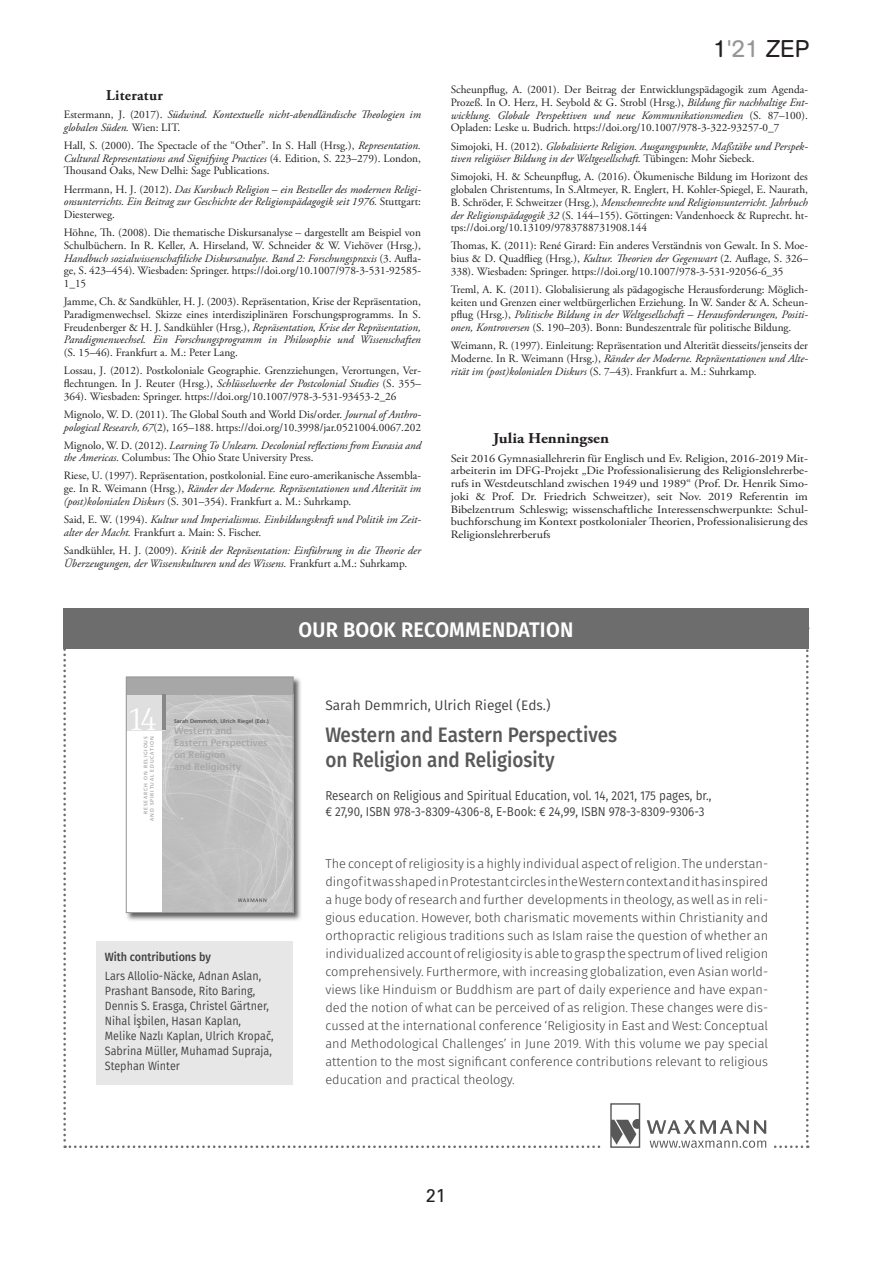
<style>
.page{position:relative;width:893px;height:1263px;background:#fff}
.page>*{position:absolute;margin:0;border:0;box-sizing:border-box;transform-origin:0 0}
.t1{font:33px "Generis Serif Com";color:#fff}
.t2{font:24px "AG Book Rounded";color:#231f20}
.t3{font:600 21.3px "Fira Sans";letter-spacing:.01em;color:#fff;scale:.94 1}
.t4{font:500 21px/25.5px "Fira Sans";color:#585858;scale:.9 1}
.t5{font:18px "Zurich BT";color:#231f20}
.Themen_Zwischenübers{font:700 15px "Adobe Garamond Pro";color:#231f20;scale:1.09 1}
.Themen_Zwischenübers-2{font:700 15px "Adobe Garamond Pro";letter-spacing:.02em;color:#231f20}
.t6{font:13.65px "Fira Sans";color:#404040}
.t7{font:12.9px/15.9px "Fira Sans";color:#404040;scale:.9 1}
.t8{font:300 12.75px/18px "Fira Sans";color:#404040;text-align:justify}
.t9{font:12px/15px "Fira Sans";color:#404040;scale:.9 1}
.t10{font:500 12px "Fira Sans";color:#404040;scale:.9 1}
.Anmerkungen__Literat{font:11.25px/12.8px "Adobe Garamond Pro";color:#231f20;text-align:justify}
.Anmerkungen__Literat-2{font:italic 11.25px/12.8px "Adobe Garamond Pro";color:#231f20}
.Anmerkungen__Literat-3{font:11.25px/12.8px "Adobe Garamond Pro";color:#231f20;text-align:justify;scale:1.09 1}
.t11{font:600 9.9px/11.9px "Praxis Com";color:#a7a7a7}
.t12{font:600 5.7px "Praxis Com";color:#575757}
.t13{font:600 5.25px "Praxis Com";letter-spacing:.155em;color:#a7a7a7}
.s1{font-style:normal}
.s2{font-style:italic}
.s3{color:#939598}
</style>
<div class="page">
<svg style="left:63px;top:649px;width:745px;height:499px"></svg>
<div style="left:63px;top:608px;width:745px;height:41px;background:#6d6d6d"></div>
<img style="left:126px;top:676px;width:176px;height:246px">
<div style="left:126px;top:677px;width:167px;height:235px;background:#fff"></div>
<img style="left:162px;top:694px;width:129px;height:217px">
<div style="left:126px;top:677px;width:39px;height:53px;background:#dfdfdf"></div>
<img style="left:237px;top:897px;width:29px;height:5px">
<div style="left:126px;top:677px;width:167px;height:17px;background:#a7a7a7"></div>
<hr style="left:162px;top:694px;width:4px;height:36px;background:#888">
<hr style="left:270px;top:899px;width:4px;height:13px;background:#c5c5c5">
<div style="left:126px;top:677px;width:167px;height:236px;border:1px solid #959595"></div>
<div style="left:96px;top:941px;width:197px;height:143px;background:#e7e7e7"></div>
<p class="Themen_Zwischenübers-2" style="left:106px;top:87px;width:58px">Literatur</p>
<p class="Anmerkungen__Literat-2" style="left:64px;top:108px;width:359px"><span class="s1">Estermann, J. (2017).</span> Südwind. Kontextuelle nicht-abendländische Theologien im globalen Süden. <span class="s1">Wien: LIT.</span></p>
<p class="Anmerkungen__Literat" style="left:64px;top:139px;width:359px">Hall, S. (2000). The Spectacle of the “Other”. In S. Hall (Hrsg.), <span class="s2">Representation.<br>Cultural Representations and Signifying Practices</span> (4. Edition, S. 223–279). London, Thousand Oaks, New Delhi: Sage Publications.</p>
<p class="Anmerkungen__Literat-2" style="left:64px;top:183px;width:359px;text-align:justify"><span class="s1">Herrmann, H. J. (2012).</span> Das Kursbuch Religion – ein Bestseller des modernen Religi&shy;onsunterrichts. Ein Beitrag zur Geschichte der Religionspädagogik seit 1976. <span class="s1">Stuttgart:<br>Diesterweg.</span></p>
<p class="Anmerkungen__Literat" style="left:64px;top:226px;width:359px">Höhne, Th. (2008). Die thematische Diskursanalyse – dargestellt am Beispiel von Schulbüchern. In R. Keller, A. Hirseland, W. Schneider &amp; W. Viehöver (Hrsg.), <span class="s2">Handbuch sozialwissenschaftliche Diskursanalyse. Band 2: Forschungspraxis</span> (3. Aufla&shy;ge, S. 423–454). Wiesbaden: Springer. https://doi.org/10.1007/978-3-531-92585- 1_15</p>
<p class="Anmerkungen__Literat" style="left:64px;top:296px;width:359px">Jamme, Ch. &amp; Sandkühler, H. J. (2003). Repräsentation, Krise der Repräsentation, Paradigmenwechsel. Skizze eines interdisziplinären Forschungsprogramms. In S.<br>Freudenberger &amp; H. J. Sandkühler (Hrsg.), <span class="s2">Repräsentation, Krise der Repräsentation, Paradigmenwechsel. Ein Forschungsprogramm in Philosophie und Wissenschaften </span>(S. 15–46). Frankfurt a. M.: Peter Lang.</p>
<p class="Anmerkungen__Literat" style="left:64px;top:365px;width:359px">Lossau, J. (2012). Postkoloniale Geographie. Grenzziehungen, Verortungen, Ver&shy;flechtungen. In J. Reuter (Hrsg.), <span class="s2">Schlüsselwerke der Postcolonial Studies</span> (S. 355– 364). Wiesbaden: Springer. https://doi.org/10.1007/978-3-531-93453-2_26</p>
<p class="Anmerkungen__Literat" style="left:64px;top:408px;width:359px">Mignolo, W. D. (2011). The Global South and World Dis/order. <span class="s2">Journal of Anthro&shy;pological Research, 67</span>(2), 165–188. https://doi.org/10.3998/jar.0521004.0067.202</p>
<p class="Anmerkungen__Literat-2" style="left:64px;top:439px;width:359px"><span class="s1">Mignolo, W. D. (2012).</span> Learning To Unlearn. Decolonial reflections from Eurasia and the Americas. <span class="s1">Columbus: The Ohio State University Press.</span></p>
<p class="Anmerkungen__Literat" style="left:64px;top:470px;width:359px">Riese, U. (1997). Repräsentation, postkolonial. Eine euro-amerikanische Assembla&shy;ge. In R. Weimann (Hrsg.), <span class="s2">Ränder der Moderne. Repräsentationen und Alterität im (post)kolonialen Diskurs</span> (S. 301–354). Frankfurt a. M.: Suhrkamp.</p>
<p class="Anmerkungen__Literat-2" style="left:64px;top:513px;width:359px"><span class="s1">Said, E. W. (1994).</span> Kultur und Imperialismus. Einbildungskraft und Politik im Zeit&shy;alter der Macht. <span class="s1">Frankfurt a. Main: S. Fischer.</span></p>
<p class="Anmerkungen__Literat-2" style="left:64px;top:544px;width:359px"><span class="s1">Sandkühler, H. J. (2009).</span> Kritik der Repräsentation: Einführung in die Theorie der<br>Überzeugungen, der Wissenskulturen und des Wissens. <span class="s1">Frankfurt a.M.: Suhrkamp.</span></p>
<h2 class="t2" style="left:713px;top:35px;width:97px">1<span class="s3">'21</span> ZEP</h2>
<p class="Anmerkungen__Literat" style="left:451px;top:84px;width:359px">Scheunpflug, A. (2001). Der Beitrag der Entwicklungspädagogik zum Agenda-Prozeß. In O. Herz, H. Seybold &amp; G. Strobl (Hrsg.), <span class="s2">Bildung für nachhaltige Ent&shy;wicklung. Globale Perspektiven und neue Kommunikationsmedien</span> (S. 87–100).<br>Opladen: Leske u. Budrich. https://doi.org/10.1007/978-3-322-93257-0_7</p>
<p class="Anmerkungen__Literat-2" style="left:451px;top:140px;width:359px"><span class="s1">Simojoki, H. (2012).</span> Globalisierte Religion. Ausgangspunkte, Maßstäbe und Perspek&shy;tiven religiöser Bildung in der Weltgesellschaft. <span class="s1">Tübingen: Mohr Siebeck.</span></p>
<p class="Anmerkungen__Literat" style="left:451px;top:171px;width:359px">Simojoki, H. &amp; Scheunpflug, A. (2016). Ökumenische Bildung im Horizont des globalen Christentums, In S.Altmeyer, R. Englert, H. Kohler-Spiegel, E. Naurath, B. Schröder, F. Schweitzer (Hrsg.), <span class="s2">Menschenrechte und Religionsunterricht. Jahrbuch der Religionspädagogik 32</span> (S. 144–155). Göttingen: Vandenhoeck &amp; Ruprecht. ht&shy;tps://doi.org/10.13109/9783788731908.144</p>
<p class="Anmerkungen__Literat" style="left:451px;top:240px;width:359px">Thomas, K. (2011): René Girard: Ein anderes Verständnis von Gewalt. In S. Moe&shy;bius &amp; D. Quadflieg (Hrsg.), <span class="s2">Kultur. Theorien der Gegenwart</span> (2. Auflage, S. 326– 338). Wiesbaden: Springer. https://doi.org/10.1007/978-3-531-92056-6_35</p>
<p class="Anmerkungen__Literat" style="left:451px;top:283px;width:359px">Treml, A. K. (2011). Globalisierung als pädagogische Herausforderung: Möglich&shy;keiten und Grenzen einer weltbürgerlichen Erziehung. In W. Sander &amp; A. Scheun&shy;pflug (Hrsg.), <span class="s2">Politische Bildung in der Weltgesellschaft – Herausforderungen, Positi&shy;onen, Kontroversen</span> (S. 190–203). Bonn: Bundeszentrale für politische Bildung.</p>
<p class="Anmerkungen__Literat" style="left:451px;top:340px;width:359px">Weimann, R. (1997). Einleitung: Repräsentation und Alterität diesseits/jenseits der Moderne. In R. Weimann (Hrsg.), <span class="s2">Ränder der Moderne. Repräsentationen und Alte&shy;rität im (post)kolonialen Diskurs</span> (S. 7–43). Frankfurt a. M.: Suhrkamp.</p>
<p class="Themen_Zwischenübers" style="left:493px;top:430px;width:108px">Julia Henningsen</p>
<p class="Anmerkungen__Literat-3" style="left:451px;top:452px;width:329px">Seit 2016 Gymnasiallehrerin für Englisch und Ev. Religion, 2016-2019 Mit&shy;arbeiterin im DFG-Projekt „Die Professionalisierung des Religionslehrerbe&shy;rufs in Westdeutschland zwischen 1949 und 1989“ (Prof. Dr. Henrik Simo&shy;joki &amp; Prof. Dr. Friedrich Schweitzer), seit Nov. 2019 Referentin im Bibelzentrum Schleswig; wissenschaftliche Interessenschwerpunkte: Schul&shy;buchforschung im Kontext postkolonialer Theorien, Professionalisierung des Religionslehrerberufs</p>
<h1 class="t1" style="left:128px;top:701px;width:30px">14</h1>
<p class="t13" style="left:149px;top:821px;width:86px;rotate:-90deg">AND SPIRITUAL EDUCATION</p>
<p class="t13" style="left:143px;top:813px;width:79px;rotate:-90deg">RESEARCH ON RELIGIOUS</p>
<p class="t12" style="left:174px;top:718px;width:96px">Sarah Demmrich, Ulrich Riegel (Eds.)</p>
<p class="t11" style="left:174px;top:725px;width:95px">Western and<br>Eastern Perspectives on Religion<br>and Religiosity</p>
<p class="t10" style="left:105px;top:947px;width:119px">With contributions by</p>
<p class="t9" style="left:105px;top:968px;width:189px">Lars Allolio-Näcke, Adnan Aslan,<br>Prashant Bansode, Rito Baring,<br>Dennis S. Erasga, Christel Gärtner,<br>Nihal İşbilen, Hasan Kaplan,<br>Melike Nazlı Kaplan, Ulrich Kropač,<br>Sabrina Müller, Muhamad Supraja,<br>Stephan Winter</p>
<h3 class="t3" style="left:299px;top:612px;width:294px">OUR BOOK RECOMMENDATION</h3>
<p class="t6" style="left:325px;top:695px;width:227px">Sarah Demmrich, Ulrich Riegel (Eds.)</p>
<h3 class="t4" style="left:325px;top:720px;width:326px">Western and Eastern Perspectives on Religion and Religiosity</h3>
<p class="t7" style="left:325px;top:787px;width:431px">Research on Religious and Spiritual Education, vol. 14, 2021, 175 pages, br., € 27,90, ISBN 978-3-8309-4306-8, E-Book: € 24,99, ISBN 978-3-8309-9306-3</p>
<p class="t8" style="left:325px;top:854px;width:444px">The concept of religiosity is a highly individual aspect of religion. The understan&shy;ding of it was shaped in Protestant circles in the Western context and it has inspired a huge body of research and further developments in theology, as well as in reli&shy;gious education. However, both charismatic movements within Christianity and orthopractic religious traditions such as Islam raise the question of whether an individualized account of religiosity is able to grasp the spectrum of lived religion comprehensively. Furthermore, with increasing globalization, even Asian world&shy;views like Hinduism or Buddhism are part of daily experience and have expan&shy;ded the notion of what can be perceived of as religion. These changes were dis&shy;cussed at the international conference ‘Religiosity in East and West: Conceptual and Methodological Challenges’ in June 2019. With this volume we pay special attention to the most significant conference contributions relevant to religious education and practical theology.</p>
<h3 class="t5" style="left:426px;top:1184px;width:21px">21</h3>
</div>
